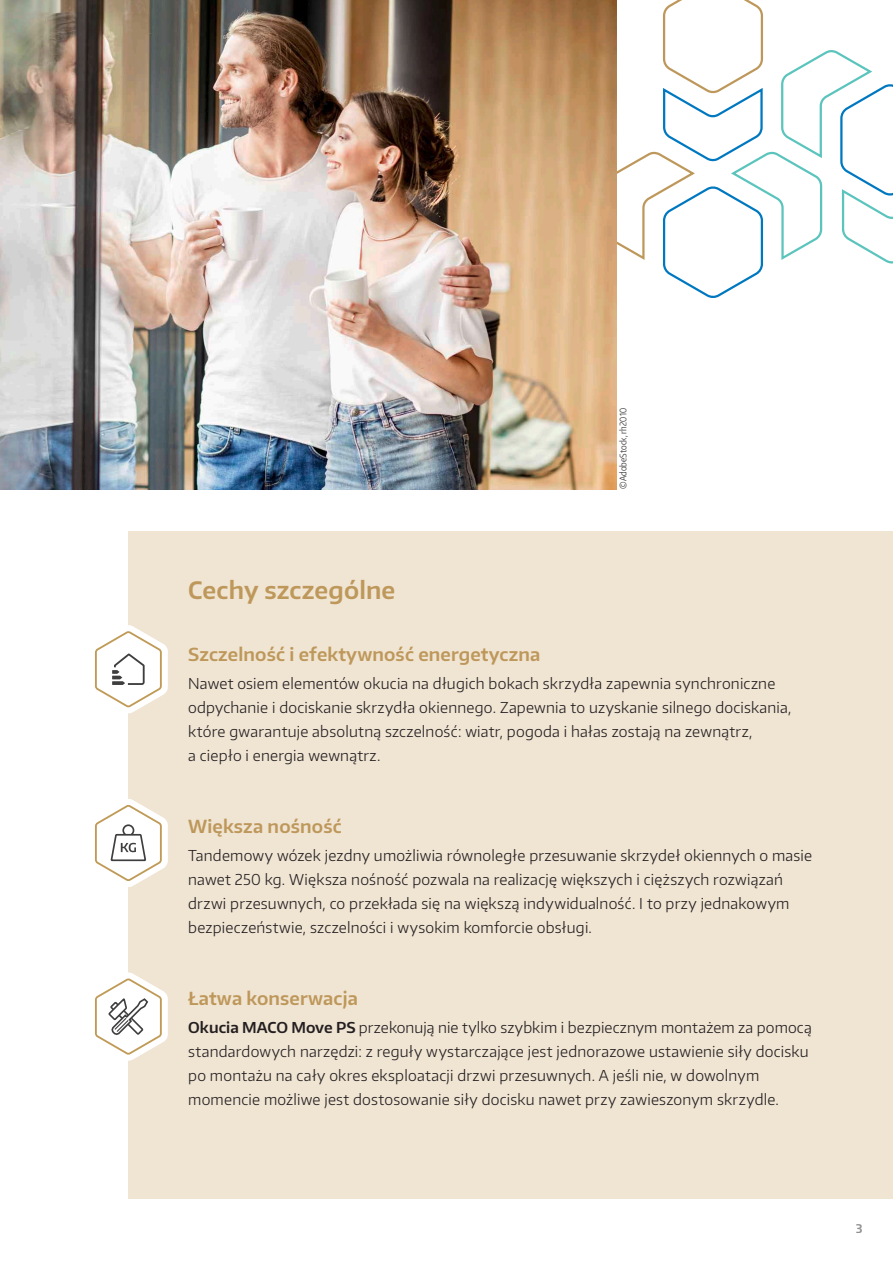
<style>
.page{position:relative;width:893px;height:1263px;background:#fff}
.page>*{position:absolute;margin:0;border:0;box-sizing:border-box;transform-origin:0 0}
.Subheadline_16auf20_gold{font:600 24px "Encode Sans Normal";letter-spacing:.005em;color:#be985a}
.Subheadline_12pt_Gold{font:600 18px "Encode Sans Normal";letter-spacing:.01em;color:#be985a}
.Bodytext{font:300 15px/24px "Encode Sans Normal";letter-spacing:.015em;color:#231f20}
.t1{font:600 12px "Encode Sans Normal";color:#231f20}
.Subheadline_12pt_Gold-2{font:300 9px "Encode Sans Condensed";letter-spacing:.01em;color:#231f20}
.s1{font-weight:600}
</style>
<div class="page">
<div style="left:128px;top:531px;width:765px;height:668px;background:#f0e4d3"></div>
<svg style="left:617px;top:0;width:276px;height:298px"></svg>
<img style="left:0;top:0;width:617px;height:489px">
<svg style="left:95px;top:625px;width:73px;height:89px"></svg>
<svg style="left:95px;top:799px;width:73px;height:88px"></svg>
<svg style="left:95px;top:972px;width:73px;height:89px"></svg>
<p class="Subheadline_16auf20_gold" style="left:188px;top:574px;width:209px">Cechy szczególne</p>
<p class="Subheadline_12pt_Gold-2" style="left:617px;top:489px;width:82px;rotate:-90deg">©AdobeStock, rh2010</p>
<p class="Subheadline_12pt_Gold" style="left:188px;top:642px;width:354px">Szczelność i efektywność energetyczna</p>
<p class="Bodytext" style="left:188px;top:671px;width:605px">Nawet osiem elementów okucia na długich bokach skrzydła zapewnia synchroniczne odpychanie i dociskanie skrzydła okiennego. Zapewnia to uzyskanie silnego dociskania, które gwarantuje absolutną szczelność: wiatr, pogoda i hałas zostają na zewnątrz,<br>a ciepło i energia wewnątrz.</p>
<p class="Subheadline_12pt_Gold" style="left:188px;top:814px;width:155px">Większa nośność</p>
<p class="Bodytext" style="left:188px;top:843px;width:625px">Tandemowy wózek jezdny umożliwia równoległe przesuwanie skrzydeł okiennych o masie nawet 250 kg. Większa nośność pozwala na realizację większych i cięższych rozwiązań drzwi przesuwnych, co przekłada się na większą indywidualność. I to przy jednakowym bezpieczeństwie, szczelności i wysokim komforcie obsługi.</p>
<p class="Subheadline_12pt_Gold" style="left:188px;top:987px;width:171px">Łatwa konserwacja</p>
<p class="Bodytext" style="left:188px;top:1015px;width:625px"><span class="s1">Okucia MACO Move PS</span> przekonują nie tylko szybkim i bezpiecznym montażem za pomocą standardowych narzędzi: z reguły wystarczające jest jednorazowe ustawienie siły docisku po montażu na cały okres eksploatacji drzwi przesuwnych. A jeśli nie, w dowolnym momencie możliwe jest dostosowanie siły docisku nawet przy zawieszonym skrzydle.</p>
<p class="t1" style="left:856px;top:1220px;width:8px">3</p>
</div>
